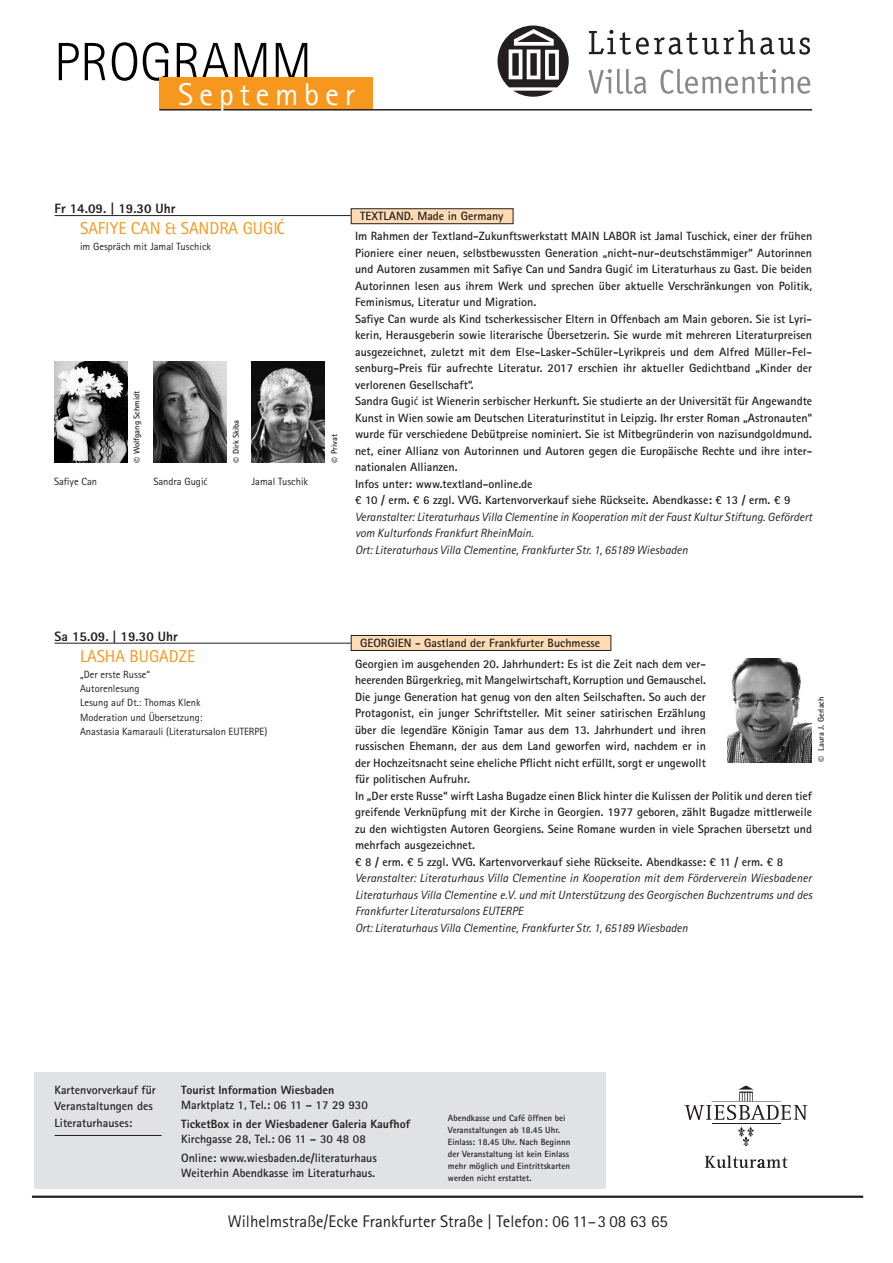
<style>
.page{position:relative;width:893px;height:1263px;background:#fff}
.page>*{position:absolute;margin:0;border:0;box-sizing:border-box;transform-origin:0 0}
.t1{font:300 54px "Rotis Sans Serif Std";color:#000}
.t2{font:31.5px "Rotis Sans Serif Std";letter-spacing:.18em;color:#fff}
.t3{font:17.25px "Rotis Sans Serif Std";color:#f7971d}
.t4{font:16.8px "Rotis Sans Serif Std";color:#231f20}
.t5{font:800 13.5px "Rotis Sans Serif Std";color:#231f20}
.t6{font:700 12px/16.5px "Rotis Sans Serif Std";color:#231f20}
.t7{font:italic 12px/16.5px "Rotis Sans Serif Std";color:#231f20}
.t8{font:800 12px "Rotis Sans Serif Std";color:#231f20}
.t9{font:10.5px/14.2px "Rotis Sans Serif Std";color:#231f20}
.t10{font:700 9px/12px "Rotis Sans Serif Std";color:#231f20}
.t11{font:700 8.4px "Rotis Sans Serif Std";color:#231f20}
.s1{font-family:"Dax Pro"}
.s2{font-size:12px}
.s3{font-family:"Dax Pro";font-size:9.75px}
.s4{font-family:"Dax Pro";font-weight:400}
.s5{font-family:"Dax Pro";font-weight:400;font-size:11.4px}
</style>
<div class="page">
<hr style="left:32px;top:1195px;width:831px;height:3px;background:#231f20">
<hr style="left:712px;top:1123px;width:69px;height:1px;background:#231f20">
<svg style="left:685px;top:1085px;width:122px;height:35px"></svg>
<svg style="left:738px;top:1127px;width:16px;height:19px"></svg>
<svg style="left:705px;top:1155px;width:82px;height:13px"></svg>
<div style="left:159px;top:78px;width:214px;height:32px;background:#f7971d"></div>
<hr style="left:159px;top:109px;width:653px;height:2px;background:#231f20">
<svg style="left:497px;top:26px;width:72px;height:71px"></svg>
<svg style="left:589px;top:30px;width:221px;height:25px"></svg>
<svg style="left:588px;top:69px;width:58px;height:25px"></svg>
<svg style="left:660px;top:69px;width:150px;height:25px"></svg>
<div style="left:35px;top:1072px;width:571px;height:117px;background:#e1e2e4"></div>
<hr style="left:55px;top:1135px;width:107px;height:1px;background:#231f20">
<hr style="left:55px;top:215px;width:296px;height:1px;background:#231f20">
<hr style="left:55px;top:643px;width:296px;height:1px;background:#231f20">
<div style="left:351px;top:209px;width:162px;height:15px;background:#fedbb3"></div>
<div style="left:351px;top:208px;width:162px;height:16px;border:1px solid #231f20"></div>
<div style="left:351px;top:635px;width:260px;height:15px;background:#fedbb3"></div>
<div style="left:351px;top:635px;width:260px;height:16px;border:1px solid #231f20"></div>
<img style="left:252px;top:362px;width:73px;height:101px">
<img style="left:54px;top:362px;width:73px;height:101px">
<img style="left:153px;top:362px;width:73px;height:101px">
<img style="left:727px;top:658px;width:84px;height:105px">
<h1 class="t1" style="left:54px;top:31px;width:259px">PROGRAMM</h1>
<h2 class="t2" style="left:178px;top:76px;width:178px">September</h2>
<p class="t5" style="left:55px;top:200px;width:123px">Fr 14.09. | 19.30 Uhr</p>
<h3 class="t3" style="left:80px;top:218px;width:206px">SAFIYE CAN &amp; SANDRA GUGI<span class="s1">Ć</span></h3>
<p class="t9" style="left:80px;top:240px;width:132px">im Gespräch mit Jamal Tuschick</p>
<p class="t11" style="left:131px;top:463px;width:73px;rotate:-90deg"><span class="s2">©</span> Wolfgang Schmidt</p>
<p class="t11" style="left:231px;top:463px;width:45px;rotate:-90deg"><span class="s2">©</span> Dirk Skiba</p>
<p class="t9" style="left:54px;top:474px;width:45px">Safiye Can</p>
<p class="t9" style="left:153px;top:475px;width:56px">Sandra Gugi<span class="s3">Ć</span></p>
<p class="t9" style="left:252px;top:474px;width:58px">Jamal Tuschik</p>
<p class="t11" style="left:329px;top:463px;width:30px;rotate:-90deg"><span class="s2">©</span> Privat</p>
<p class="t6" style="left:360px;top:208px;width:145px">TEXTLAND. Made in Germany</p>
<p class="t6" style="left:355px;top:228px;width:459px">Im Rahmen der Textland-Zukunftswerkstatt MAIN LABOR ist Jamal Tuschick, einer der frühen Pioniere einer neuen, selbstbewussten Generation „nicht-nur-deutschstämmiger“ Autorinnen und Autoren zusammen mit Safiye Can und Sandra Gugi<span class="s4">ć</span> im Literaturhaus zu Gast. Die beiden Autorinnen lesen aus ihrem Werk und sprechen über aktuelle Verschränkungen von Politik, Feminismus, Literatur und Migration.<br>Safiye Can wurde als Kind tscherkessischer Eltern in Offenbach am Main geboren. Sie ist Lyri&shy;kerin, Herausgeberin sowie literarische Übersetzerin. Sie wurde mit mehreren Literaturpreisen ausgezeichnet, zuletzt mit dem Else-Lasker-Schüler-Lyrikpreis und dem Alfred Müller-Fel&shy;senburg-Preis für aufrechte Literatur. 2017 erschien ihr aktueller Gedichtband „Kinder der verlorenen Gesellschaft“.<br>Sandra Gugi<span class="s5">Ć</span> ist Wienerin serbischer Herkunft. Sie studierte an der Universität für Angewandte Kunst in Wien sowie am Deutschen Literaturinstitut in Leipzig. Ihr erster Roman „Astronauten“ wurde für verschiedene Debütpreise nominiert. Sie ist Mitbegründerin von nazisundgoldmund. net, einer Allianz von Autorinnen und Autoren gegen die Europäische Rechte und ihre inter&shy;nationalen Allianzen.<br>Infos unter: www.textland-online.de<br>€ 10 / erm. € 6 zzgl. VVG. Kartenvorverkauf siehe Rückseite. Abendkasse: € 13 / erm. € 9</p>
<p class="t7" style="left:355px;top:508px;width:459px">Veranstalter: Literaturhaus Villa Clementine in Kooperation mit der Faust Kultur Stiftung. Gefördert vom Kulturfonds Frankfurt RheinMain.<br>Ort: Literaturhaus Villa Clementine, Frankfurter Str. 1, 65189 Wiesbaden</p>
<p class="t5" style="left:55px;top:628px;width:125px">Sa 15.09. | 19.30 Uhr</p>
<h3 class="t3" style="left:80px;top:646px;width:117px">LASHA BUGADZE</h3>
<p class="t9" style="left:80px;top:667px;width:189px">„Der erste Russe“<br>Autorenlesung<br>Lesung auf Dt.: Thomas Klenk<br>Moderation und Übersetzung:<br>Anastasia Kamarauli (Literatursalon EUTERPE)</p>
<p class="t6" style="left:360px;top:635px;width:242px">GEORGIEN - Gastland der Frankfurter Buchmesse</p>
<p class="t6" style="left:355px;top:655px;width:459px">Georgien im ausgehenden 20. Jahrhundert: Es ist die Zeit nach dem ver-<br>heerenden Bürgerkrieg, mit Mangelwirtschaft, Korruption und Gemauschel.<br>Die junge Generation hat genug von den alten Seilschaften. So auch der<br>Protagonist, ein junger Schriftsteller. Mit seiner satirischen Erzählung<br>über die legendäre Königin Tamar aus dem 13. Jahrhundert und ihren<br>russischen Ehemann, der aus dem Land geworfen wird, nachdem er in<br>der Hochzeitsnacht seine eheliche Pflicht nicht erfüllt, sorgt er ungewollt<br>für politischen Aufruhr.<br>In „Der erste Russe“ wirft Lasha Bugadze einen Blick hinter die Kulissen der Politik und deren tief greifende Verknüpfung mit der Kirche in Georgien. 1977 geboren, zählt Bugadze mittlerweile zu den wichtigsten Autoren Georgiens. Seine Romane wurden in viele Sprachen übersetzt und mehrfach ausgezeichnet.<br>€ 8 / erm. € 5 zzgl. VVG. Kartenvorverkauf siehe Rückseite. Abendkasse: € 11 / erm. € 8</p>
<p class="t7" style="left:355px;top:870px;width:459px">Veranstalter: Literaturhaus Villa Clementine in Kooperation mit dem Förderverein Wiesbadener Literaturhaus Villa Clementine e.V. und mit Unterstützung des Georgischen Buchzentrums und des Frankfurter Literatursalons EUTERPE<br>Ort: Literaturhaus Villa Clementine, Frankfurter Str. 1, 65189 Wiesbaden</p>
<p class="t11" style="left:816px;top:762px;width:67px;rotate:-90deg"><span class="s2">©</span> Laura J. Gerlach</p>
<p class="t6" style="left:55px;top:1081px;width:103px">Kartenvorverkauf für<br>Veranstaltungen des<br>Literaturhauses:</p>
<p class="t8" style="left:181px;top:1082px;width:155px">Tourist Information Wiesbaden</p>
<p class="t6" style="left:181px;top:1096px;width:188px">Marktplatz 1, Tel.: 06 11 – 17 29 930</p>
<p class="t8" style="left:181px;top:1116px;width:231px">TicketBox in der Wiesbadener Galeria Kaufhof</p>
<p class="t6" style="left:181px;top:1129px;width:197px;line-height:19.2px">Kirchgasse 28, Tel.: 06 11 – 30 48 08<br>Online: www.wiesbaden.de/literaturhaus</p>
<p class="t6" style="left:181px;top:1165px;width:195px">Weiterhin Abendkasse im Literaturhaus.</p>
<p class="t10" style="left:448px;top:1112px;width:124px">Abendkasse und Café öffnen bei<br>Veranstaltungen ab 18.45 Uhr.<br>Einlass: 18.45 Uhr. Nach Beginnn der Veranstaltung ist kein Einlass mehr möglich und Eintrittskarten werden nicht erstattet.</p>
<h3 class="t4" style="left:228px;top:1211px;width:442px">Wilhelmstraße/Ecke Frankfurter Straße | Telefon: 06 11–3 08 63 65</h3>
</div>
